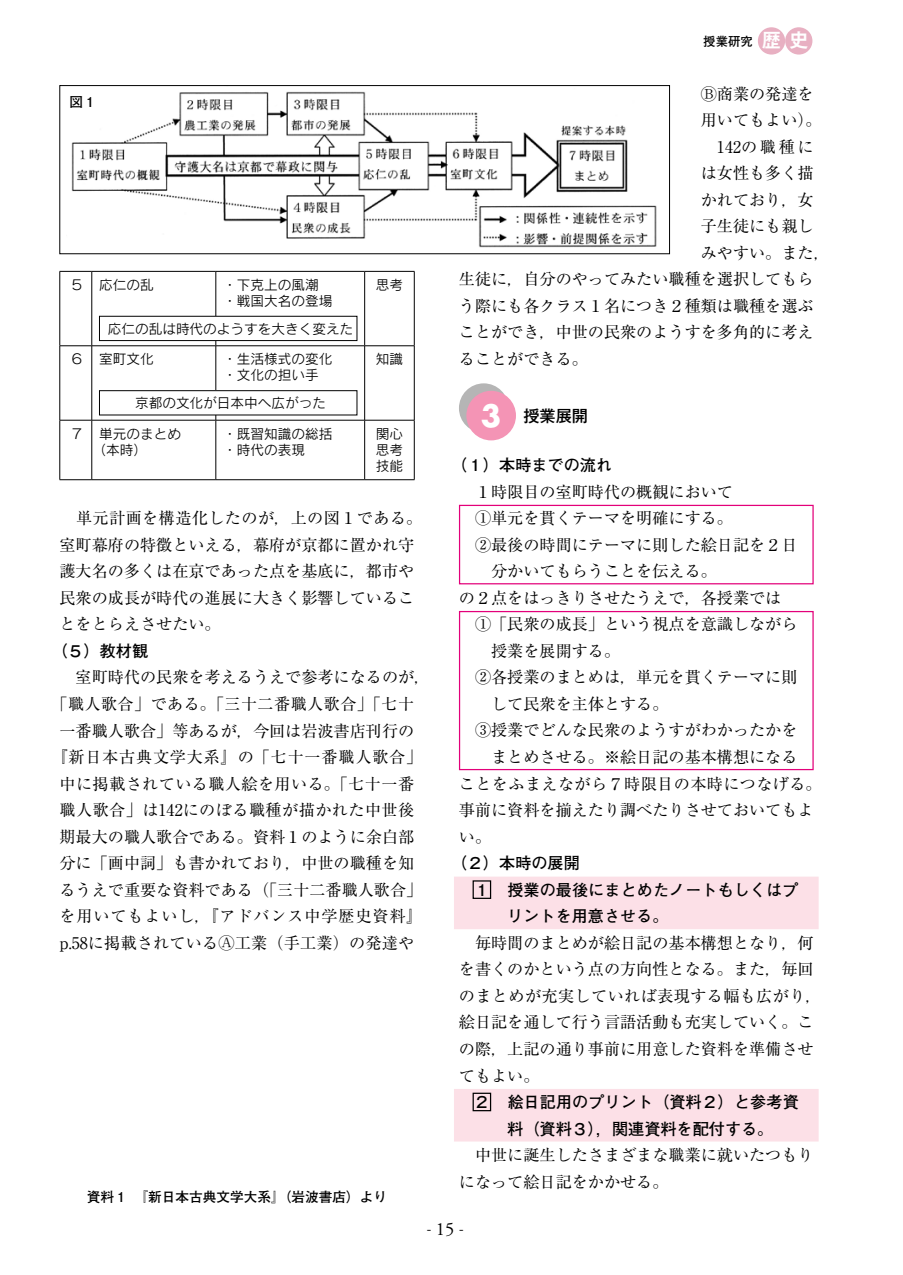
<style>
.page{position:relative;width:903px;height:1275px;background:#fff}
.page>*{position:absolute;margin:0;border:0;box-sizing:border-box;transform-origin:0 0}
.t1{font:18.55px "Adobe Garamond Pro";color:#000}
.t2{font:16.1px "Ryumin Pr 6";color:#000}
.t3{font:16.1px "Ryumin Pr 6";letter-spacing:.025em;color:#000}
.t4{font:700 16.1px "Futo Go B101 Pr 6";color:#000}
.t5{font:16.1px "Ryumin Pr 6";letter-spacing:.03em;color:#000}
.t6{font:16.1px "Ryumin Pr 6";letter-spacing:.05em;color:#000}
.t7{font:16.1px "Ryumin Pr 6";letter-spacing:.055em;color:#000}
.t8{font:16.1px "Ryumin Pr 6";letter-spacing:.085em;color:#000}
.t9{font:500 16.1px "Gothic MB101 Pr 6";color:#000}
.t10{font:13.65px/16.1px "Rodin Pro M";color:#000}
.t11{font:700 13.65px "Futo Go B101 Pr 6";color:#000}
.t12{font:700 12.42px "Futo Go B101 Pr 6";color:#000}
.s1{font-family:"Koz Go Pro";font-size:18.55px;color:#fff}
.s2{font-family:"Futura";font-weight:700;font-size:29.75px;color:#fff}
</style>
<div class="page">
<div style="left:758px;top:27px;width:27px;height:28px;background:#e8b0c2;border-radius:50%"></div>
<div style="left:785px;top:27px;width:27px;height:28px;background:#e8b0c2;border-radius:50%"></div>
<hr style="left:60px;top:271px;width:32px;height:1px;background:#000">
<hr style="left:59px;top:272px;width:1px;height:74px;background:#000">
<hr style="left:92px;top:271px;width:124px;height:1px;background:#000">
<hr style="left:91px;top:272px;width:1px;height:74px;background:#000">
<hr style="left:216px;top:271px;width:149px;height:1px;background:#000">
<hr style="left:215px;top:272px;width:1px;height:74px;background:#000">
<hr style="left:365px;top:271px;width:49px;height:1px;background:#000">
<hr style="left:364px;top:272px;width:1px;height:74px;background:#000">
<hr style="left:414px;top:272px;width:1px;height:74px;background:#000">
<hr style="left:60px;top:345px;width:32px;height:1px;background:#000">
<hr style="left:59px;top:346px;width:1px;height:74px;background:#000">
<hr style="left:92px;top:345px;width:124px;height:1px;background:#000">
<hr style="left:91px;top:346px;width:1px;height:74px;background:#000">
<hr style="left:216px;top:345px;width:149px;height:1px;background:#000">
<hr style="left:215px;top:346px;width:1px;height:74px;background:#000">
<hr style="left:365px;top:345px;width:49px;height:1px;background:#000">
<hr style="left:364px;top:346px;width:1px;height:74px;background:#000">
<hr style="left:414px;top:346px;width:1px;height:74px;background:#000">
<hr style="left:60px;top:420px;width:32px;height:1px;background:#000">
<hr style="left:59px;top:420px;width:1px;height:59px;background:#000">
<hr style="left:92px;top:420px;width:124px;height:1px;background:#000">
<hr style="left:91px;top:420px;width:1px;height:59px;background:#000">
<hr style="left:216px;top:420px;width:149px;height:1px;background:#000">
<hr style="left:215px;top:420px;width:1px;height:59px;background:#000">
<hr style="left:365px;top:420px;width:49px;height:1px;background:#000">
<hr style="left:364px;top:420px;width:1px;height:59px;background:#000">
<hr style="left:414px;top:420px;width:1px;height:59px;background:#000">
<hr style="left:60px;top:479px;width:32px;height:1px;background:#000">
<hr style="left:92px;top:479px;width:124px;height:1px;background:#000">
<hr style="left:216px;top:479px;width:149px;height:1px;background:#000">
<hr style="left:365px;top:479px;width:49px;height:1px;background:#000">
<div style="left:99px;top:316px;width:258px;height:25px;background:#fff"></div>
<div style="left:99px;top:316px;width:258px;height:25px;border:1px solid #000"></div>
<div style="left:99px;top:391px;width:258px;height:24px;background:#fff"></div>
<div style="left:99px;top:390px;width:258px;height:25px;border:1px solid #000"></div>
<div style="left:454px;top:877px;width:365px;height:52px;background:#fce0e7"></div>
<div style="left:454px;top:1089px;width:365px;height:52px;background:#fce0e7"></div>
<div style="left:459px;top:383px;width:49px;height:50px;background:#b5b5b5;border-radius:50%"></div>
<div style="left:466px;top:391px;width:50px;height:49px;background:#f494b5;border-radius:50%"></div>
<div style="left:459px;top:505px;width:355px;height:79px;border:1px solid #e3007a"></div>
<div style="left:459px;top:611px;width:355px;height:159px;border:1px solid #e3007a"></div>
<svg style="left:472px;top:880px;width:20px;height:19px"></svg>
<svg style="left:472px;top:1092px;width:20px;height:20px"></svg>
<img style="left:71px;top:91px;width:586px;height:157px">
<div style="left:60px;top:85px;width:610px;height:169px;border:1px solid #000"></div>
<p class="t12" style="left:703px;top:31px;width:106px">授業研究 <span class="s1">歴史</span></p>
<p class="t11" style="left:69px;top:91px;width:29px">図１</p>
<p class="t10" style="left:70px;top:276px;width:85px">５ 応仁の乱</p>
<p class="t10" style="left:108px;top:320px;width:247px">応仁の乱は時代のようすを大きく変えた</p>
<p class="t10" style="left:223px;top:276px;width:111px">・下克上の風潮・戦国大名の登場</p>
<p class="t10" style="left:376px;top:276px;width:29px">思考</p>
<p class="t10" style="left:223px;top:350px;width:111px">・生活様式の変化・文化の担い手</p>
<p class="t10" style="left:376px;top:350px;width:29px">知識</p>
<p class="t10" style="left:70px;top:350px;width:85px">６ 室町文化</p>
<p class="t10" style="left:135px;top:394px;width:192px">京都の文化が日本中へ広がった</p>
<p class="t10" style="left:92px;top:425px;width:90px;text-indent:-22px">７ 単元のまとめ（本時）</p>
<p class="t10" style="left:223px;top:425px;width:111px">・既習知識の総括・時代の表現</p>
<p class="t10" style="left:376px;top:425px;width:29px;text-align:justify">関心思考技能</p>
<p class="t3" style="left:60px;top:505px;width:364px">　単元計画を構造化したのが，上の図１である。</p>
<p class="t2" style="left:60px;top:532px;width:356px">室町幕府の特徴といえる，幕府が京都に置かれ守</p>
<p class="t2" style="left:60px;top:559px;width:356px">護大名の多くは在京であった点を基底に，都市や</p>
<p class="t2" style="left:60px;top:585px;width:356px">民衆の成長が時代の進展に大きく影響しているこ</p>
<p class="t2" style="left:60px;top:612px;width:163px">とをとらえさせたい。</p>
<p class="t4" style="left:51px;top:638px;width:98px">（５）教材観</p>
<p class="t2" style="left:60px;top:665px;width:372px">　室町時代の民衆を考えるうえで参考になるのが，</p>
<p class="t3" style="left:51px;top:691px;width:364px">「職人歌合」である。「三十二番職人歌合」「七十</p>
<p class="t2" style="left:60px;top:718px;width:356px">一番職人歌合」等あるが，今回は岩波書店刊行の</p>
<p class="t6" style="left:51px;top:744px;width:372px">『新日本古典文学大系』の「七十一番職人歌合」</p>
<p class="t3" style="left:60px;top:771px;width:356px">中に掲載されている職人絵を用いる。「七十一番</p>
<p class="t5" style="left:60px;top:797px;width:356px">職人歌合」は142にのぼる職種が描かれた中世後</p>
<p class="t2" style="left:60px;top:824px;width:356px">期最大の職人歌合である。資料１のように余白部</p>
<p class="t2" style="left:60px;top:850px;width:356px">分に「画中詞」も書かれており，中世の職種を知</p>
<p class="t2" style="left:60px;top:877px;width:364px">るうえで重要な資料である（「三十二番職人歌合」</p>
<p class="t7" style="left:60px;top:904px;width:364px">を用いてもよいし，『アドバンス中学歴史資料』</p>
<p class="t2" style="left:60px;top:930px;width:356px">p.58に掲載されているⒶ工業（手工業）の発達や</p>
<p class="t11" style="left:87px;top:1185px;width:302px">資料１　『新日本古典文学大系』（岩波書店）より</p>
<p class="t2" style="left:701px;top:81px;width:114px">Ⓑ商業の発達を</p>
<p class="t2" style="left:701px;top:107px;width:122px">用いてもよい）。</p>
<p class="t8" style="left:701px;top:134px;width:114px">　142の職種に</p>
<p class="t2" style="left:701px;top:160px;width:114px">は女性も多く描</p>
<p class="t2" style="left:701px;top:187px;width:114px">かれており，女</p>
<p class="t2" style="left:701px;top:214px;width:114px">子生徒にも親し</p>
<p class="t2" style="left:701px;top:240px;width:130px">みやすい。また，</p>
<p class="t2" style="left:459px;top:267px;width:356px">生徒に，自分のやってみたい職種を選択してもら</p>
<p class="t2" style="left:459px;top:293px;width:356px">う際にも各クラス１名につき２種類は職種を選ぶ</p>
<p class="t2" style="left:459px;top:320px;width:356px">ことができ，中世の民衆のようすを多角的に考え</p>
<p class="t2" style="left:459px;top:346px;width:130px">ることができる。</p>
<p class="t9" style="left:481px;top:402px;width:108px"><span class="s2">3</span> 授業展開</p>
<p class="t4" style="left:451px;top:452px;width:163px">（１）本時までの流れ</p>
<p class="t2" style="left:459px;top:479px;width:276px">　１時限目の室町時代の概観において</p>
<p class="t2" style="left:475px;top:505px;width:259px">①単元を貫くテーマを明確にする。</p>
<p class="t2" style="left:475px;top:532px;width:324px">②最後の時間にテーマに則した絵日記を２日</p>
<p class="t2" style="left:491px;top:559px;width:227px">分かいてもらうことを伝える。</p>
<p class="t2" style="left:459px;top:585px;width:324px">の２点をはっきりさせたうえで，各授業では</p>
<p class="t2" style="left:475px;top:612px;width:324px">①「民衆の成長」という視点を意識しながら</p>
<p class="t2" style="left:491px;top:638px;width:130px">授業を展開する。</p>
<p class="t2" style="left:475px;top:665px;width:324px">②各授業のまとめは，単元を貫くテーマに則</p>
<p class="t2" style="left:491px;top:691px;width:179px">して民衆を主体とする。</p>
<p class="t2" style="left:475px;top:718px;width:324px">③授業でどんな民衆のようすがわかったかを</p>
<p class="t2" style="left:491px;top:744px;width:308px">まとめさせる。※絵日記の基本構想になる</p>
<p class="t3" style="left:459px;top:771px;width:364px">ことをふまえながら７時限目の本時につなげる。</p>
<p class="t2" style="left:459px;top:797px;width:356px">事前に資料を揃えたり調べたりさせておいてもよ</p>
<p class="t2" style="left:459px;top:824px;width:34px">い。</p>
<p class="t4" style="left:451px;top:850px;width:130px">（２）本時の展開</p>
<p class="t4" style="left:475px;top:877px;width:325px">　　授業の最後にまとめたノートもしくはプ</p>
<p class="t4" style="left:507px;top:903px;width:163px">リントを用意させる。</p>
<p class="t2" style="left:459px;top:930px;width:356px">　毎時間のまとめが絵日記の基本構想となり，何</p>
<p class="t2" style="left:459px;top:957px;width:356px">を書くのかという点の方向性となる。また，毎回</p>
<p class="t3" style="left:459px;top:983px;width:364px">のまとめが充実していれば表現する幅も広がり，</p>
<p class="t2" style="left:459px;top:1010px;width:356px">絵日記を通して行う言語活動も充実していく。こ</p>
<p class="t2" style="left:459px;top:1036px;width:356px">の際，上記の通り事前に用意した資料を準備させ</p>
<p class="t2" style="left:459px;top:1063px;width:82px">てもよい。</p>
<p class="t4" style="left:475px;top:1089px;width:325px">　　絵日記用のプリント（資料２）と参考資</p>
<p class="t4" style="left:507px;top:1116px;width:268px">料（資料３），関連資料を配付する。</p>
<p class="t2" style="left:459px;top:1142px;width:356px">　中世に誕生したさまざまな職業に就いたつもり</p>
<p class="t2" style="left:459px;top:1169px;width:211px">になって絵日記をかかせる。</p>
<p class="t4" style="left:474px;top:877px;width:18px">１</p>
<p class="t4" style="left:474px;top:1089px;width:18px">２</p>
<p class="t1" style="left:427px;top:1217px;width:39px">-15-</p>
</div>
